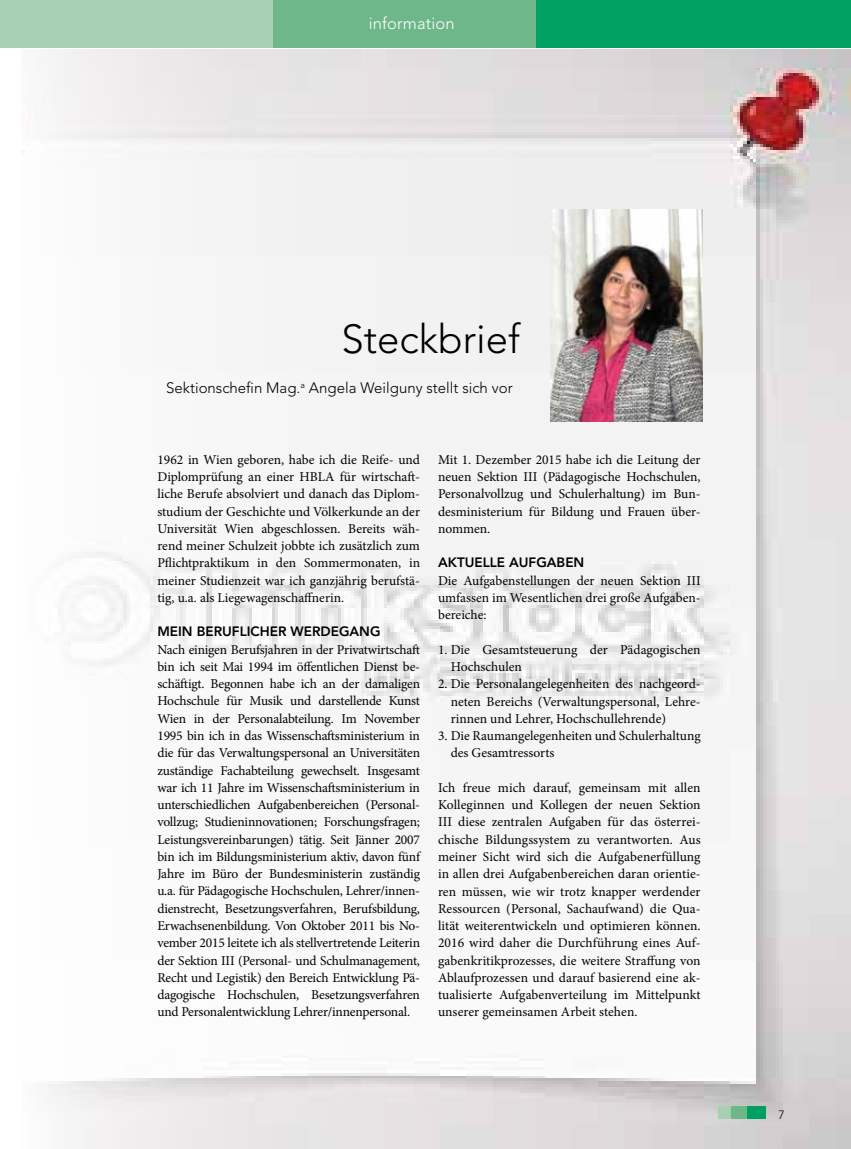
<style>
.page{position:relative;width:851px;height:1149px;background:#fff}
.page>*{position:absolute;margin:0;border:0;box-sizing:border-box;transform-origin:0 0}
.t1{font:300 40.2px "Avenir";color:#000}
.t2{font:300 16.5px "Avenir";color:#fff}
.t3{font:300 15px "Avenir";color:#000}
.t4{font:13.5px/17.2px "Minion Pro";color:#000;text-align:justify}
.t5{font:800 13.5px "Avenir";color:#000}
.t6{font:300 12px "Avenir";color:#000}
</style>
<div class="page">
<img style="left:43px;top:49px;width:807px;height:1098px">
<div style="left:272px;top:0;width:264px;height:48px;background:#6eb788"></div>
<div style="left:746px;top:1106px;width:19px;height:12px;background:#00a063"></div>
<div style="left:730px;top:1106px;width:16px;height:12px;background:#6eb788"></div>
<div style="left:718px;top:1106px;width:12px;height:12px;background:#a6d0b1"></div>
<div style="left:536px;top:0;width:314px;height:48px;background:#00a063"></div>
<div style="left:0;top:0;width:272px;height:48px;background:#a6d0b1"></div>
<img style="left:550px;top:210px;width:152px;height:211px">
<p class="t2" style="left:368px;top:14px;width:88px">information</p>
<h1 class="t1" style="left:341px;top:315px;width:180px">Steckbrief</h1>
<p class="t3" style="left:166px;top:379px;width:348px">Sektionschefin Mag.<sup>a</sup> Angela Weilguny stellt sich vor</p>
<p class="t4" style="left:157px;top:450px;width:264px">1962 in Wien geboren, habe ich die Reife- und Diplomprüfung an einer HBLA für wirtschaft&shy;liche Berufe absolviert und danach das Diplom&shy;studium der Geschichte und Völkerkunde an der Universität Wien abgeschlossen. Bereits wäh&shy;rend meiner Schulzeit jobbte ich zusätzlich zum Pflichtpraktikum in den Sommermonaten, in meiner Studienzeit war ich ganzjährig berufstä&shy;tig, u.a. als Liegewagenschaffnerin.</p>
<p class="t5" style="left:157px;top:623px;width:223px">M EIN BERUFLICHER WERDEGANG</p>
<p class="t4" style="left:157px;top:640px;width:264px">Nach einigen Berufsjahren in der Privatwirtschaft bin ich seit Mai 1994 im öffentlichen Dienst be&shy;schäftigt. Begonnen habe ich an der damaligen Hochschule für Musik und darstellende Kunst Wien in der Personalabteilung. Im November 1995 bin ich in das Wissenschaftsministerium in die für das Verwaltungspersonal an Universitäten zuständige Fachabteilung gewechselt. Insgesamt war ich 11 Jahre im Wissenschaftsministerium in unterschiedlichen Aufgabenbereichen (Personal&shy;vollzug; Studieninnovationen; Forschungsfragen; Leistungsvereinbarungen) tätig. Seit Jänner 2007 bin ich im Bildungsministerium aktiv, davon fünf Jahre im Büro der Bundesministerin zuständig u.a. für Pädagogische Hochschulen, Lehrer/innen&shy;dienstrecht, Besetzungsverfahren, Berufsbildung, Erwachsenenbildung. Von Oktober 2011 bis No&shy;vember 2015 leitete ich als stellvertretende Leiterin der Sektion III (Personal- und Schulmanagement, Recht und Legistik) den Bereich Entwicklung Pä&shy;dagogische Hochschulen, Besetzungsverfahren und Personalentwicklung Lehrer/innenpersonal.</p>
<p class="t4" style="left:438px;top:451px;width:264px">Mit 1. Dezember 2015 habe ich die Leitung der neuen Sektion III (Pädagogische Hochschulen, Personalvollzug und Schulerhaltung) im Bun&shy;desministerium für Bildung und Frauen über&shy;nommen.</p>
<p class="t5" style="left:438px;top:554px;width:148px">AKTUELLE AUFGABEN</p>
<p class="t4" style="left:438px;top:571px;width:264px">Die Aufgabenstellungen der neuen Sektion III umfassen im Wesentlichen drei große Aufgaben&shy;bereiche:</p>
<p class="t4" style="left:450px;top:640px;width:251px;text-indent:-13px">1. Die Gesamtsteuerung der Pädagogischen<br>Hochschulen</p>
<p class="t4" style="left:450px;top:675px;width:251px;text-indent:-13px">2. Die Personalangelegenheiten des nachgeord&shy;neten Bereichs (Verwaltungspersonal, Lehre&shy;rinnen und Lehrer, Hochschullehrende)</p>
<p class="t4" style="left:450px;top:727px;width:251px;text-indent:-13px">3. Die Raumangelegenheiten und Schulerhaltung des Gesamtressorts</p>
<p class="t4" style="left:438px;top:778px;width:264px">Ich freue mich darauf, gemeinsam mit allen Kolleginnen und Kollegen der neuen Sektion III diese zentralen Aufgaben für das österrei&shy;chische Bildungssystem zu verantworten. Aus meiner Sicht wird sich die Aufgabenerfüllung in allen drei Aufgabenbereichen daran orientie&shy;ren müssen, wie wir trotz knapper werdender Ressourcen (Personal, Sachaufwand) die Qua&shy;lität weiterentwickeln und optimieren können.<br>2016 wird daher die Durchführung eines Auf&shy;gabenkritikprozesses, die weitere Straffung von Ablaufprozessen und darauf basierend eine ak&shy;tualisierte Aufgabenverteilung im Mittelpunkt unserer gemeinsamen Arbeit stehen.</p>
<p class="t6" style="left:778px;top:1107px;width:8px">7</p>
</div>
